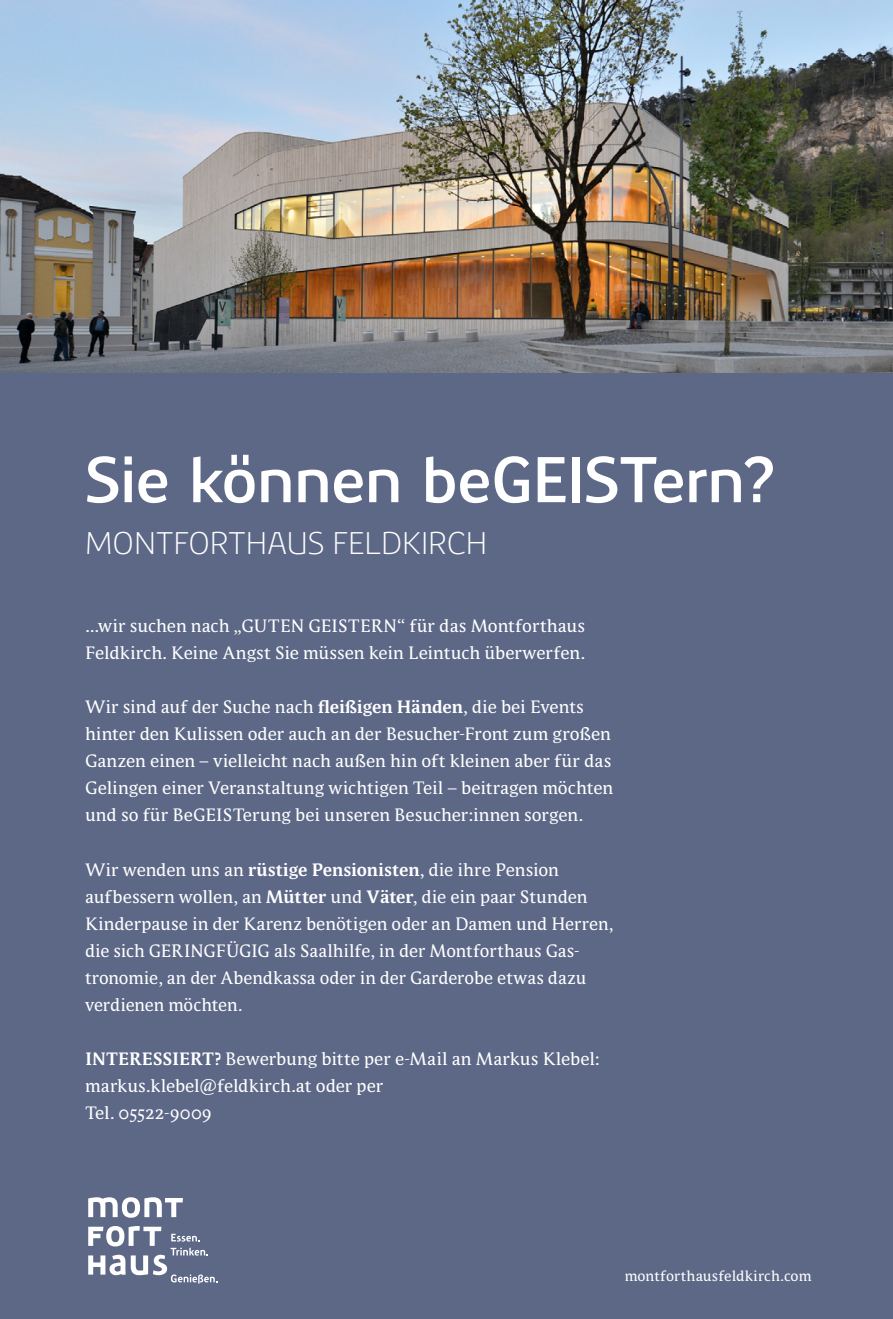
<style>
.page{position:relative;width:893px;height:1319px;background:#fff}
.page>*{position:absolute;margin:0;border:0;box-sizing:border-box;transform-origin:0 0}
.t1{font:600 63px "Precious Sans Two";letter-spacing:-.015em;color:#fff}
.t2{font:300 30.6px "Precious Sans Two";letter-spacing:.015em;color:#fff}
.t3{font:16.5px/27px "Parable OT";letter-spacing:-.005em;color:#fff}
.t4{font:13.5px "Parable OT";letter-spacing:.005em;color:#fff}
.s1{font-weight:700}
</style>
<div class="page">
<div style="left:0;top:320px;width:893px;height:998px;background:#5d6887"></div>
<svg style="left:88px;top:1197px;width:95px;height:20px"></svg>
<svg style="left:88px;top:1226px;width:130px;height:57px"></svg>
<img style="left:0;top:0;width:893px;height:372px">
<h1 class="t1" style="left:85px;top:438px;width:695px">Sie können beGEISTern?</h1>
<h2 class="t2" style="left:85px;top:523px;width:403px">MONTFORTHAUS FELDKIRCH</h2>
<p class="t3" style="left:85px;top:612px;width:502px">…wir suchen nach „GUTEN GEISTERN“ für das Montforthaus<br>Feldkirch. Keine Angst Sie müssen kein Leintuch überwerfen.</p>
<p class="t3" style="left:85px;top:693px;width:530px">Wir sind auf der Suche nach <span class="s1">fleißigen Händen</span>, die bei Events hinter den Kulissen oder auch an der Besucher-Front zum großen Ganzen einen – vielleicht nach außen hin oft kleinen aber für das Gelingen einer Veranstaltung wichtigen Teil – beitragen möchten und so für BeGEISTerung bei unseren Besucher:innen sorgen.</p>
<p class="t3" style="left:85px;top:855px;width:530px">Wir wenden uns an <span class="s1">rüstige Pensionisten</span>, die ihre Pension aufbessern wollen, an <span class="s1">Mütter</span> und <span class="s1">Väter</span>, die ein paar Stunden Kinderpause in der Karenz benötigen oder an Damen und Herren, die sich GERINGFÜGIG als Saalhilfe, in der Montforthaus Gas&shy;tronomie, an der Abendkassa oder in der Garderobe etwas dazu verdienen möchten.</p>
<p class="t3" style="left:85px;top:1044px;width:516px"><span class="s1">INTERESSIERT?</span> Bewerbung bitte per e-Mail an Markus Klebel: markus.klebel@feldkirch.at oder per<br>Tel. 05522-9009</p>
<p class="t4" style="left:625px;top:1266px;width:188px">montforthausfeldkirch.com</p>
</div>
